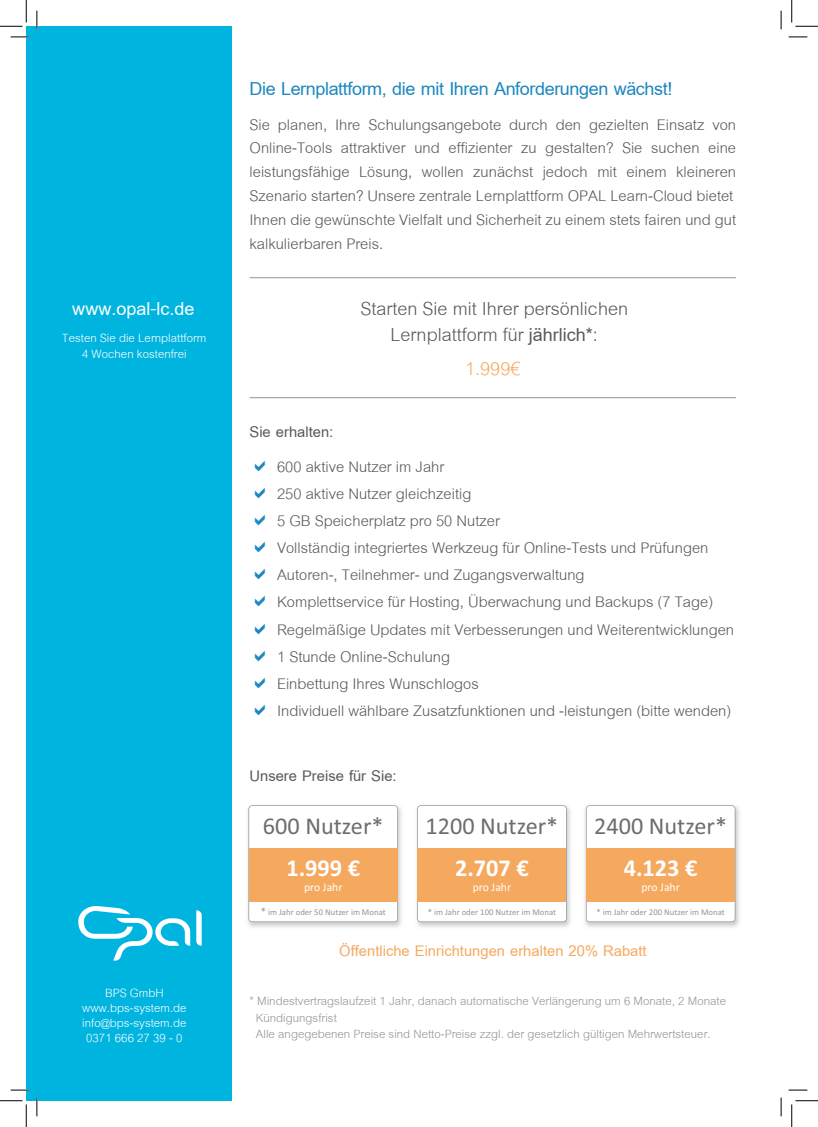
<style>
.page{position:relative;width:818px;height:1127px;background:#fff}
.page>*{position:absolute;margin:0;border:0;box-sizing:border-box;transform-origin:0 0}
.Ü2{font:27.5px "Cordia UPC";color:#57585a}
.Ü1{font:700 27.5px "Cordia UPC";letter-spacing:-.015em;color:#1d87bf}
.Ü2-2{font:700 27.5px "Cordia UPC";color:#fff}
.Ü2-3{font:27.5px "Cordia UPC";color:#f5a95e}
.t1{font:24.25px/42px "Calibri";color:#6c6d70;text-align:center}
.Fließtext{font:22.5px/23.8px "Cordia UPC";color:#57585a;text-align:justify}
.Zentrierter_Fließtex{font:700 22.5px "Cordia UPC";color:#f5a95e}
.Fließtext-2{font:700 22.5px "Cordia UPC";color:#57585a}
.sub{font:17.5px/16.2px "Cordia UPC";color:#939598}
.sub-2{font:17.5px/15px "Cordia UPC";color:#fff;text-align:center}
.t2{font:11.75px "Calibri";color:#fff}
.t3{font:8.75px "Calibri";color:#939598}
.s1{font-weight:700}
.s2{font-weight:700;color:#fff}
.s3{font-size:10.62px}
</style>
<div class="page">
<div style="left:26px;top:26px;width:206px;height:1074px;background:#00b4e0"></div>
<svg style="left:78px;top:906px;width:124px;height:54px"></svg>
<hr style="left:249px;top:397px;width:487px;height:1px;background:#939598">
<hr style="left:249px;top:277px;width:487px;height:1px;background:#939598">
<img style="left:247px;top:806px;width:155px;height:122px">
<svg style="left:249px;top:805px;width:149px;height:116px"></svg>
<div style="left:249px;top:848px;width:149px;height:53px;background:#f5a95e"></div>
<img style="left:416px;top:806px;width:155px;height:122px">
<svg style="left:417px;top:805px;width:150px;height:116px"></svg>
<div style="left:417px;top:848px;width:149px;height:53px;background:#f5a95e"></div>
<img style="left:584px;top:806px;width:156px;height:122px">
<svg style="left:586px;top:805px;width:149px;height:116px"></svg>
<div style="left:586px;top:848px;width:149px;height:53px;background:#f5a95e"></div>
<svg style="left:11px;top:36px;width:18px;height:2px"></svg>
<svg style="left:788px;top:36px;width:19px;height:2px"></svg>
<svg style="left:11px;top:1089px;width:18px;height:1px"></svg>
<svg style="left:788px;top:1089px;width:19px;height:1px"></svg>
<svg style="left:36px;top:11px;width:2px;height:18px"></svg>
<svg style="left:36px;top:1097px;width:2px;height:18px"></svg>
<svg style="left:780px;top:11px;width:2px;height:18px"></svg>
<svg style="left:780px;top:1097px;width:2px;height:18px"></svg>
<svg style="left:0;top:0;width:27px;height:27px"></svg>
<svg style="left:0;top:1100px;width:27px;height:26px"></svg>
<svg style="left:791px;top:0;width:27px;height:27px"></svg>
<svg style="left:791px;top:1100px;width:27px;height:26px"></svg>
<p class="Ü2-2" style="left:72px;top:292px;width:124px">www.opal-lc.de</p>
<p class="sub-2" style="left:62px;top:330px;width:146px;line-height:16.2px">Testen Sie die Lernplattform<br>4 Wochen kostenfrei</p>
<p class="sub-2" style="left:82px;top:985px;width:106px">BPS GmbH www.bps-system.de info@bps-system.de<br>0371 666 27 39 - 0</p>
<p class="Ü1" style="left:249px;top:72px;width:424px">Die Lernplattform, die mit Ihren Anforderungen wächst!</p>
<p class="Fließtext" style="left:249px;top:113px;width:488px">Sie planen, Ihre Schulungsangebote durch den gezielten Einsatz von Online-Tools attraktiver und effizienter zu gestalten? Sie suchen eine leistungsfähige Lösung, wollen zunächst jedoch mit einem kleineren Szenario starten? Unsere zentrale Lernplattform OPAL Learn-Cloud bietet</p>
<p class="Fließtext" style="left:249px;top:208px;width:488px">Ihnen die gewünschte Vielfalt und Sicherheit zu einem stets fairen und gut kalkulierbaren Preis.</p>
<p class="Ü2" style="left:360px;top:290px;width:269px">Starten Sie mit Ihrer persönlichen</p>
<p class="Ü2" style="left:390px;top:316px;width:209px">Lernplattform für <span class="s1">jährlich*</span>:</p>
<p class="Ü2-3" style="left:465px;top:350px;width:57px">1.999€</p>
<p class="Fließtext-2" style="left:249px;top:418px;width:85px">Sie erhalten:</p>
<p class="Fließtext" style="left:277px;top:455px;width:169px">600 aktive Nutzer im Jahr</p>
<p class="Fließtext" style="left:277px;top:482px;width:196px">250 aktive Nutzer gleichzeitig</p>
<p class="Fließtext" style="left:277px;top:509px;width:224px">5 GB Speicherplatz pro 50 Nutzer</p>
<p class="Fließtext" style="left:277px;top:536px;width:433px">Vollständig integriertes Werkzeug für Online-Tests und Prüfungen</p>
<p class="Fließtext" style="left:277px;top:563px;width:309px">Autoren-, Teilnehmer- und Zugangsverwaltung</p>
<p class="Fließtext" style="left:277px;top:590px;width:438px">Komplettservice für Hosting, Überwachung und Backups (7 Tage)</p>
<p class="Fließtext" style="left:277px;top:618px;width:459px">Regelmäßige Updates mit Verbesserungen und Weiterentwicklungen</p>
<p class="Fließtext" style="left:277px;top:645px;width:175px">1 Stunde Online-Schulung</p>
<p class="Fließtext" style="left:277px;top:672px;width:203px">Einbettung Ihres Wunschlogos</p>
<p class="Fließtext" style="left:277px;top:699px;width:456px">Individuell wählbare Zusatzfunktionen und -leistungen (bitte wenden)</p>
<p class="Fließtext-2" style="left:249px;top:761px;width:149px">Unsere Preise für Sie:</p>
<p class="t1" style="left:263px;top:805px;width:122px">600 Nutzer*<br><span class="s2">1.999 €</span></p>
<p class="t2" style="left:304px;top:879px;width:40px">pro Jahr</p>
<p class="t1" style="left:425px;top:805px;width:134px">1200 Nutzer*<br><span class="s2">2.707 €</span></p>
<p class="t2" style="left:473px;top:879px;width:40px">pro Jahr</p>
<p class="t3" style="left:261px;top:906px;width:126px"><span class="s3">*</span> im Jahr oder 50 Nutzer im Monat</p>
<p class="t3" style="left:428px;top:906px;width:130px">* im Jahr oder 100 Nutzer im Monat</p>
<p class="t1" style="left:594px;top:805px;width:134px">2400 Nutzer*<br><span class="s2">4.123 €</span></p>
<p class="t2" style="left:641px;top:879px;width:40px">pro Jahr</p>
<p class="t3" style="left:596px;top:906px;width:130px">* im Jahr oder 200 Nutzer im Monat</p>
<p class="Zentrierter_Fließtex" style="left:339px;top:936px;width:309px">Öffentliche Einrichtungen erhalten 20% Rabatt</p>
<p class="sub" style="left:256px;top:993px;width:472px;text-indent:-6px">* Mindestvertragslaufzeit 1 Jahr, danach automatische Verlängerung um 6 Monate, 2 Monate<br>Kündigungsfrist</p>
<p class="sub" style="left:256px;top:1025px;width:456px">Alle angegebenen Preise sind Netto-Preise zzgl. der gesetzlich gültigen Mehrwertsteuer.</p>
</div>
